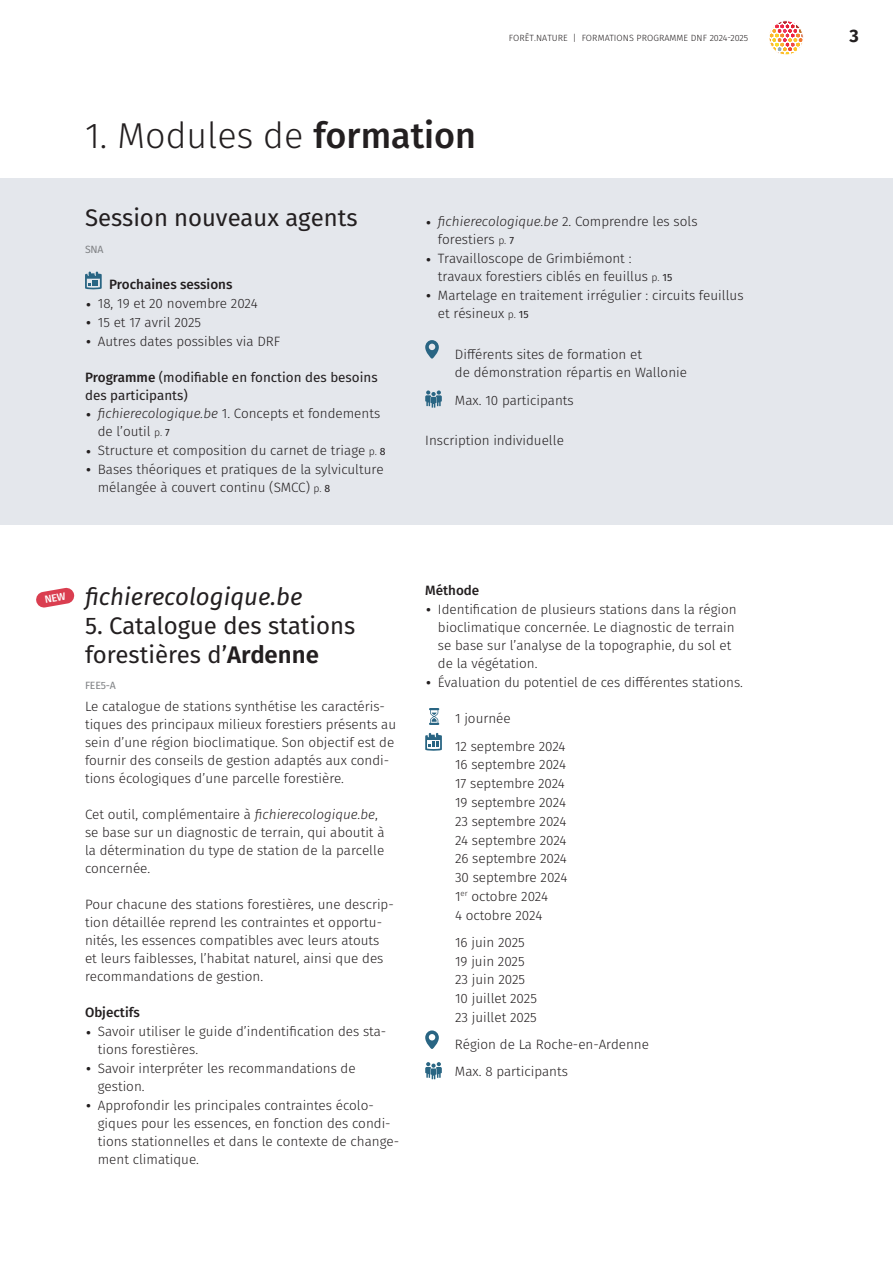
<style>
.page{position:relative;width:893px;height:1263px;background:#fff}
.page>*{position:absolute;margin:0;border:0;box-sizing:border-box;transform-origin:0 0}
.t1{font:300 36px "Fira Sans";color:#231f20}
.t2{font:24px/28.8px "Fira Sans";color:#231f20}
.t3{font:italic 24px "Fira Sans";color:#231f20}
.t4{font:700 18px "Fira Sans";color:#231f20}
.t5{font:300 13.5px/18px "Fira Sans";color:#231f20}
.t6{font:13.5px/18px "Fira Sans";color:#231f20}
.t7{font:500 13.5px "Fira Sans";color:#231f20}
.t8{font:10.5px "Fira Sans";letter-spacing:-.02em;color:#808285}
.t9{font:300 9px "Fira Sans";letter-spacing:.01em;color:#231f20}
.s1{font-weight:500}
.s2{font-size:24px}
.s3{font-style:italic}
.s4{font-size:10.5px}
.s5{font-weight:400;font-size:10.5px}
.s6{font-weight:600}
</style>
<div class="page">
<svg style="left:770px;top:22px;width:31px;height:33px"></svg>
<div style="left:769px;top:20px;width:34px;height:35px;border:1px solid #fff;border-radius:50%"></div>
<div style="left:0;top:179px;width:893px;height:346px;background:#e4e7ec"></div>
<svg style="left:85px;top:272px;width:17px;height:17px"></svg>
<svg style="left:425px;top:340px;width:14px;height:19px"></svg>
<svg style="left:425px;top:390px;width:17px;height:18px"></svg>
<svg style="left:429px;top:708px;width:10px;height:17px"></svg>
<svg style="left:425px;top:733px;width:17px;height:18px"></svg>
<svg style="left:425px;top:1030px;width:14px;height:19px"></svg>
<svg style="left:425px;top:1062px;width:17px;height:17px"></svg>
<svg style="left:36px;top:587px;width:39px;height:21px"></svg>
<h1 class="t1" style="left:85px;top:110px;width:392px">1. Modules de <span class="s1">formation</span></h1>
<p class="t9" style="left:509px;top:31px;width:241px">FORÊT.NATURE | FORMATIONS PROGRAMME DNF 2024-2025</p>
<h3 class="t4" style="left:850px;top:24px;width:11px">3</h3>
<h2 class="t2" style="left:85px;top:203px;width:274px">Session nouveaux agents</h2>
<p class="t8" style="left:85px;top:241px;width:20px">SNA</p>
<p class="t7" style="left:109px;top:274px;width:125px">Prochaines sessions</p>
<p class="t5" style="left:85px;top:294px;width:174px"><span class="s2">•</span> 18, 19 et 20 novembre 2024</p>
<p class="t5" style="left:85px;top:313px;width:118px"><span class="s2">•</span> 15 et 17 avril 2025</p>
<p class="t5" style="left:85px;top:332px;width:197px"><span class="s2">•</span> Autres dates possibles via DRF</p>
<p class="t6" style="left:85px;top:368px;width:294px"><span class="s1">Programme</span> (modifiable en fonction des besoins des participants)</p>
<p class="t5" style="left:98px;top:405px;width:284px;text-indent:-13px"><span class="s2">•</span> <span class="s3">fichierecologique.be</span> 1. Concepts et fondements de l’outil <span class="s4">p.</span> <span class="s5">7</span></p>
<p class="t5" style="left:85px;top:441px;width:302px"><span class="s2">•</span> Structure et composition du carnet de triage <span class="s4">p.</span> <span class="s5">8</span></p>
<p class="t5" style="left:98px;top:460px;width:287px;text-indent:-13px"><span class="s2">•</span> Bases théoriques et pratiques de la sylviculture mélangée à couvert continu (SMCC) <span class="s4">p.</span> <span class="s5">8</span></p>
<p class="t5" style="left:438px;top:213px;width:261px;text-indent:-13px"><span class="s2">•</span> <span class="s3">fichierecologique.be</span> 2. Comprendre les sols forestiers <span class="s4">p.</span> <span class="s5">7</span></p>
<p class="t5" style="left:438px;top:249px;width:236px;text-indent:-13px"><span class="s2">•</span> Travailloscope de Grimbiémont : travaux forestiers ciblés en feuillus <span class="s4">p.</span> <span class="s5">15</span></p>
<p class="t5" style="left:438px;top:286px;width:307px;text-indent:-13px"><span class="s2">•</span> Martelage en traitement irrégulier : circuits feuillus et résineux <span class="s4">p.</span> <span class="s5">15</span></p>
<p class="t5" style="left:455px;top:344px;width:233px;line-height:18.8px">Différents sites de formation et<br>de démonstration répartis en Wallonie</p>
<p class="t5" style="left:455px;top:391px;width:120px">Max. 10 participants</p>
<p class="t5" style="left:425px;top:431px;width:140px">Inscription individuelle</p>
<h2 class="t3" style="left:85px;top:579px;width:219px">fichierecologique.be</h2>
<h2 class="t2" style="left:85px;top:610px;width:272px">5. Catalogue des stations forestières d’<span class="s6">Ardenne</span></h2>
<p class="t8" style="left:85px;top:677px;width:32px">FEE5-A</p>
<p class="t5" style="left:85px;top:698px;width:313px">Le catalogue de stations synthétise les caractéris&shy;tiques des principaux milieux forestiers présents au sein d’une région bioclimatique. Son objectif est de fournir des conseils de gestion adaptés aux condi&shy;tions écologiques d’une parcelle forestière.</p>
<p class="t5" style="left:85px;top:805px;width:301px">Cet outil, complémentaire à <span class="s3">fichierecologique.be</span>, se base sur un diagnostic de terrain, qui aboutit à la détermination du type de station de la parcelle concernée.</p>
<p class="t5" style="left:85px;top:895px;width:310px">Pour chacune des stations forestières, une descrip&shy;tion détaillée reprend les contraintes et opportu&shy;nités, les essences compatibles avec leurs atouts et leurs faiblesses, l’habitat naturel, ainsi que des recommandations de gestion.</p>
<p class="t7" style="left:85px;top:1002px;width:56px">Objectifs</p>
<p class="t5" style="left:98px;top:1022px;width:290px;text-indent:-13px"><span class="s2">•</span> Savoir utiliser le guide d’indentification des sta&shy;tions forestières.</p>
<p class="t5" style="left:98px;top:1059px;width:259px;text-indent:-13px"><span class="s2">•</span> Savoir interpréter les recommandations de gestion.</p>
<p class="t5" style="left:98px;top:1096px;width:303px;text-indent:-13px"><span class="s2">•</span> Approfondir les principales contraintes écolo&shy;giques pour les essences, en fonction des condi&shy;tions stationnelles et dans le contexte de change&shy;ment climatique.</p>
<p class="t7" style="left:425px;top:580px;width:56px">Méthode</p>
<p class="t5" style="left:438px;top:600px;width:300px;text-indent:-13px"><span class="s2">•</span> Identification de plusieurs stations dans la région bioclimatique concernée. Le diagnostic de terrain se base sur l’analyse de la topographie, du sol et de la végétation.</p>
<p class="t5" style="left:425px;top:673px;width:319px"><span class="s2">•</span> Évaluation du potentiel de ces différentes stations.</p>
<p class="t5" style="left:455px;top:705px;width:112px;line-height:27.3px">1 journée<br>12 septembre 2024</p>
<p class="t5" style="left:455px;top:755px;width:114px;line-height:18.8px">16 septembre 2024<br>17 septembre 2024<br>19 septembre 2024<br>23 septembre 2024<br>24 septembre 2024<br>26 septembre 2024<br>30 septembre 2024<br>1<sup>er</sup> octobre 2024<br>4 octobre 2024</p>
<p class="t5" style="left:455px;top:932px;width:83px;line-height:18.8px">16 juin 2025<br>19 juin 2025<br>23 juin 2025<br>10 juillet 2025<br>23 juillet 2025</p>
<p class="t5" style="left:455px;top:1030px;width:196px;line-height:27.3px">Région de La Roche-en-Ardenne<br>Max. 8 participants</p>
</div>
